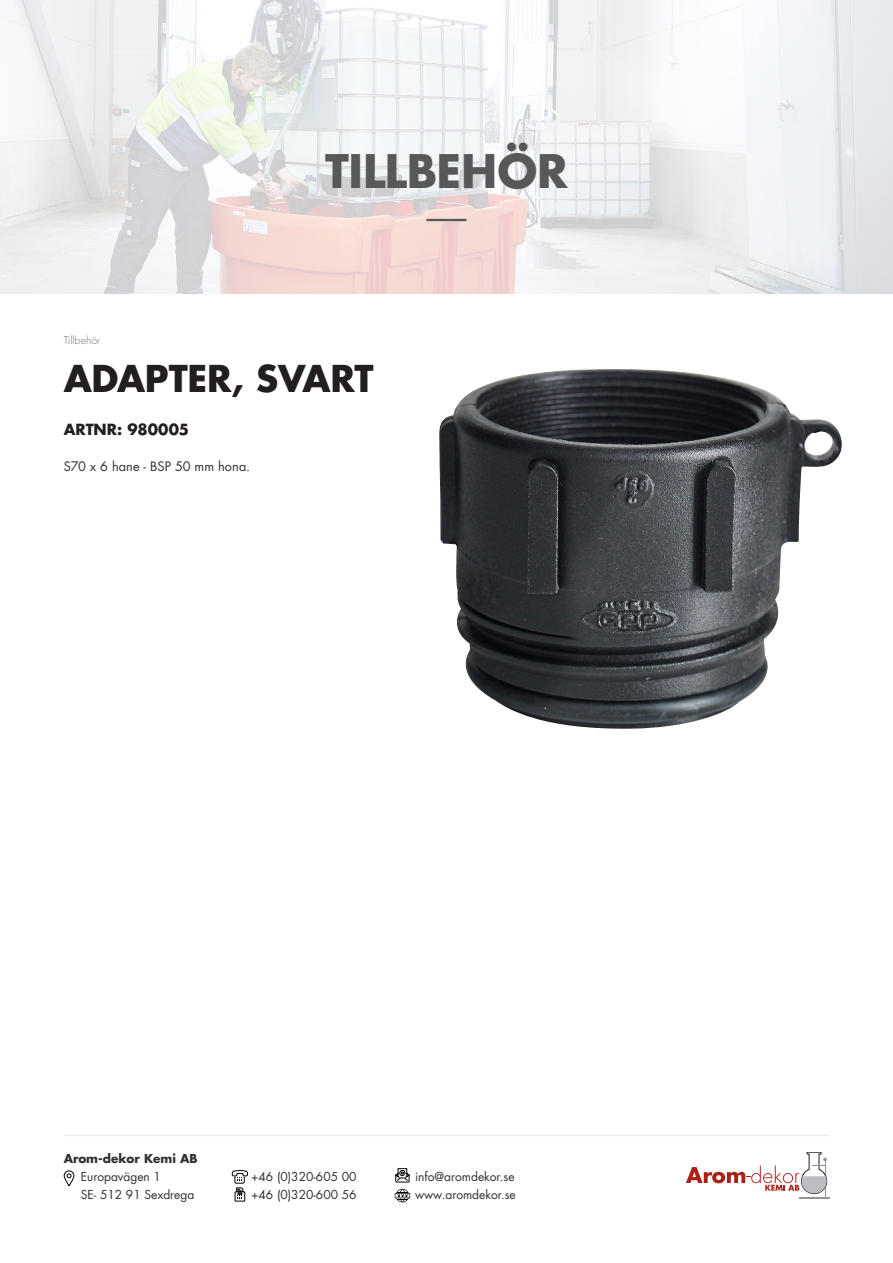
<style>
.page{position:relative;width:893px;height:1263px;background:#fff}
.page>*{position:absolute;margin:0;border:0;box-sizing:border-box;transform-origin:0 0}
.Produktrubrik{font:700 45px "Futura LT";letter-spacing:-.005em;color:#57585a}
.Produktrubrik-2{font:700 36px "Futura Std";letter-spacing:-.01em;color:#231f20}
.Produktrubrik-3{font:700 15px "Futura Std";letter-spacing:-.005em;color:#231f20}
.Brödtext{font:12.75px "Futura LT";letter-spacing:.005em;color:#312f30}
.t1{font:12px "Futura LT";color:#312f30}
.t2{font:700 12px "Futura LT";color:#312f30}
.Produktområde{font:300 10.5px "Futura LT";letter-spacing:.005em;color:#6c6d70}
</style>
<div class="page">
<hr style="left:825px;top:1159px;width:1px;height:38px;background:#939598">
<hr style="left:799px;top:1197px;width:30px;height:2px;background:#939598">
<svg style="left:686px;top:1152px;width:141px;height:42px"></svg>
<svg style="left:63px;top:1170px;width:12px;height:16px"></svg>
<svg style="left:231px;top:1170px;width:17px;height:32px"></svg>
<svg style="left:395px;top:1168px;width:15px;height:15px"></svg>
<svg style="left:395px;top:1189px;width:15px;height:13px"></svg>
<hr style="left:64px;top:1135px;width:765px;height:1px;background:#e9eaea">
<svg style="left:0;top:0;width:893px;height:294px;fill:#f0f0f1"></svg>
<hr style="left:426px;top:219px;width:40px;height:2px;background:#57585a">
<img style="left:439px;top:369px;width:403px;height:360px">
<p class="Produktrubrik" style="left:325px;top:141px;width:244px">TILLBEHÖR</p>
<p class="Produktområde" style="left:64px;top:334px;width:38px">Tillbehör</p>
<p class="Produktrubrik-2" style="left:64px;top:354px;width:311px">ADAPTER, SVART</p>
<p class="Produktrubrik-3" style="left:64px;top:419px;width:127px">ARTNR: 980005</p>
<p class="Brödtext" style="left:64px;top:458px;width:188px">S70 x 6 hane - BSP 50 mm hona.</p>
<p class="t2" style="left:64px;top:1151px;width:135px">Arom-dekor Kemi AB</p>
<p class="t1" style="left:81px;top:1169px;width:82px">Europavägen 1</p>
<p class="t1" style="left:81px;top:1187px;width:115px">SE- 512 91 Sexdrega</p>
<p class="t1" style="left:251px;top:1169px;width:107px">+46 (0)320-605 00</p>
<p class="t1" style="left:251px;top:1187px;width:107px">+46 (0)320-600 56</p>
<p class="t1" style="left:415px;top:1169px;width:101px">info@aromdekor.se</p>
<p class="t1" style="left:415px;top:1187px;width:102px">www.aromdekor.se</p>
</div>
